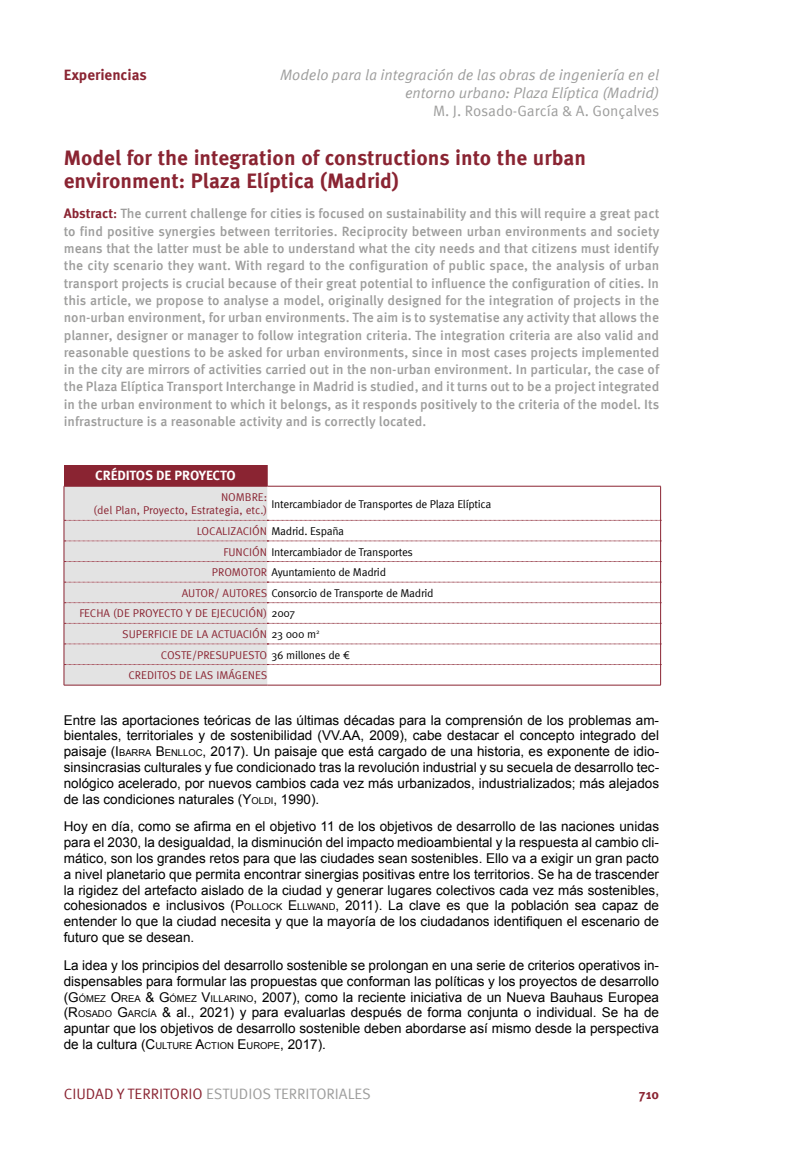
<style>
.page{position:relative;width:808px;height:1149px;background:#fff}
.page>*{position:absolute;margin:0;border:0;box-sizing:border-box;transform-origin:0 0}
.t1{font:700 21px/23.2px "Meta Pro";color:#8a2432}
.t2{font:italic 15px/18px "Meta Pro";color:#9d9d9c;text-align:right}
.t3{font:15px "Meta Pro";color:#9d9d9c}
.t4{font:700 15px "Meta Pro";color:#8a2432}
.t5{font:13.5px/15.8px "Arial";color:#000;text-align:justify}
.t6{font:500 13.5px/17.2px "Meta Pro";color:#9d9d9c;text-align:justify}
.t7{font:700 13.5px "Meta Pro";letter-spacing:-.01em;color:#fff}
.t8{font:700 13.5px "Meta Pro";color:#8a2432}
.t9{font:11.25px "Meta Pro";letter-spacing:-.025em;color:#000}
.t10{font:11.25px/13.5px "Meta Pro";color:#8a2432;text-align:right}
.s1{font-weight:700;color:#8a2432}
.s2{color:#8a2432}
.s3{color:#000}
.s4{font-style:inherit}
.s5{font-size:9.45px}
</style>
<div class="page">
<div style="left:64px;top:464px;width:203px;height:22px;background:#8a2432"></div>
<div style="left:65px;top:487px;width:202px;height:33px;background:#e3e3e3"></div>
<hr style="left:64px;top:486px;width:1px;height:34px;background:#8a2432">
<hr style="left:660px;top:486px;width:1px;height:34px;background:#8a2432">
<hr style="left:64px;top:684px;width:203px;height:1px;background:#8a2432">
<hr style="left:267px;top:684px;width:394px;height:1px;background:#8a2432">
<svg style="left:267px;top:465px;width:1px;height:21px"></svg>
<svg style="left:64px;top:520px;width:597px;height:164px"></svg>
<hr style="left:64px;top:486px;width:203px;height:1px;background:#8a2432">
<hr style="left:267px;top:486px;width:394px;height:1px;background:#8a2432">
<p class="t4" style="left:64px;top:63px;width:84px">Experiencias</p>
<p class="t2" style="left:280px;top:65px;width:380px">Modelo para la integración de las obras de ingeniería en el entorno urbano: Plaza Elíptica (Madrid)</p>
<p class="t3" style="left:433px;top:100px;width:228px">M. J. Rosado-García &amp; A. Gonçalves</p>
<h1 class="t1" style="left:64px;top:145px;width:524px">Model for the integration of constructions into the urban environment: Plaza Elíptica (Madrid)</h1>
<p class="t6" style="left:64px;top:204px;width:597px"><span class="s1">Abstract</span><span class="s2">:</span> The current challenge for cities is focused on sustainability and this will require a great pact to find positive synergies between territories. Reciprocity between urban environments and society means that the latter must be able to understand what the city needs and that citizens must identify the city scenario they want. With regard to the configuration of public space, the analysis of urban transport projects is crucial because of their great potential to influence the configuration of cities. In this article, we propose to analyse a model, originally designed for the integration of projects in the non-urban environment, for urban environments. The aim is to systematise any activity that allows the planner, designer or manager to follow integration criteria. The integration criteria are also valid and reasonable questions to be asked for urban environments, since in most cases projects implemented in the city are mirrors of activities carried out in the non-urban environment. In particular, the case of the Plaza Elíptica Transport Interchange in Madrid is studied, and it turns out to be a project integrated in the urban environment to which it belongs, as it responds positively to the criteria of the model. Its infrastructure is a reasonable activity and is correctly located.</p>
<p class="t7" style="left:95px;top:465px;width:142px">CRÉDITOS DE PROYECTO</p>
<p class="t10" style="left:93px;top:489px;width:175px">NOMBRE:<br>(del Plan, Proyecto, Estrategia, etc.)</p>
<p class="t9" style="left:271px;top:495px;width:221px">Intercambiador de Transportes de Plaza Elíptica</p>
<p class="t9" style="left:197px;top:522px;width:149px"><span class="s2">LOCALIZACIÓN</span> Madrid. España</p>
<p class="t9" style="left:223px;top:543px;width:191px"><span class="s2">FUNCIÓN</span> Intercambiador de Transportes</p>
<p class="t9" style="left:212px;top:563px;width:176px"><span class="s2">PROMOTOR</span> Ayuntamiento de Madrid</p>
<p class="t9" style="left:182px;top:584px;width:253px"><span class="s2">AUTOR/ AUTORES</span> Consorcio de Transporte de Madrid</p>
<p class="t10" style="left:79px;top:605px;width:217px">FECHA (DE PROYECTO Y DE EJECUCIÓN) <span class="s3">2007</span></p>
<p class="t10" style="left:122px;top:626px;width:199px">SUPERFICIE DE LA ACTUACIÓN <span class="s3">23 000 m</span><sup>2</sup></p>
<p class="t10" style="left:161px;top:647px;width:191px">COSTE/PRESUPUESTO <span class="s3">36 millones de €</span></p>
<p class="t10" style="left:129px;top:667px;width:140px">CREDITOS DE LAS IMÁGENES</p>
<p class="t5" style="left:64px;top:711px;width:597px">Entre las aportaciones teóricas de las últimas décadas para la comprensión de los problemas am&shy;bientales, territoriales y de sostenibilidad (VV.AA, 2009), cabe destacar el concepto integrado del paisaje (<span class="s4">I</span><span class="s5">BARRA</span> <span class="s4">B</span> <span class="s5">ENLLOC</span>, 2017). Un paisaje que está cargado de una historia, es exponente de idio&shy;sinsincrasias culturales y fue condicionado tras la revolución industrial y su secuela de desarrollo tec&shy;nológico acelerado, por nuevos cambios cada vez más urbanizados, industrializados; más alejados de las condiciones naturales (<span class="s4">Y</span><span class="s5">OLDI</span> , 1990).</p>
<p class="t5" style="left:64px;top:818px;width:597px">Hoy en día, como se afirma en el objetivo 11 de los objetivos de desarrollo de las naciones unidas para el 2030, la desigualdad, la disminución del impacto medioambiental y la respuesta al cambio cli&shy;mático, son los grandes retos para que las ciudades sean sostenibles. Ello va a exigir un gran pacto a nivel planetario que permita encontrar sinergias positivas entre los territorios. Se ha de trascender la rigidez del artefacto aislado de la ciudad y generar lugares colectivos cada vez más sostenibles, cohesionados e inclusivos (<span class="s4">P</span><span class="s5">OLLOCK</span> <span class="s4">E</span> <span class="s5">LLWAND</span>, 2011). La clave es que la población sea capaz de entender lo que la ciudad necesita y que la mayoría de los ciudadanos identifiquen el escenario de futuro que se desean.</p>
<p class="t5" style="left:64px;top:957px;width:597px">La idea y los principios del desarrollo sostenible se prolongan en una serie de criterios operativos in&shy;dispensables para formular las propuestas que conforman las políticas y los proyectos de desarrollo (<span class="s4">G</span><span class="s5">ÓMEZ</span> <span class="s4">O</span><span class="s5">REA</span> <span class="s4">&amp; G</span><span class="s5">ÓMEZ</span> <span class="s4">V</span><span class="s5">I LLARI NO</span>, 2007), como la reciente iniciativa de un Nueva Bauhaus Europea (<span class="s4">R</span><span class="s5">OSADO</span> <span class="s4">G</span><span class="s5">ARCÍA</span> &amp; al., 2021) y para evaluarlas después de forma conjunta o individual. Se ha de apuntar que los objetivos de desarrollo sostenible deben abordarse así mismo desde la perspectiva de la cultura (<span class="s4">C</span><span class="s5">ULTURE</span> <span class="s4">A</span><span class="s5">CTION</span> <span class="s4">E</span> <span class="s5">UROPE</span>, 2017).</p>
<p class="t3" style="left:64px;top:1082px;width:309px"><span class="s2">CIUDAD Y TERRITORIO</span> ESTUDIOS TERRITORIALES</p>
<p class="t8" style="left:639px;top:1083px;width:22px">710</p>
</div>
